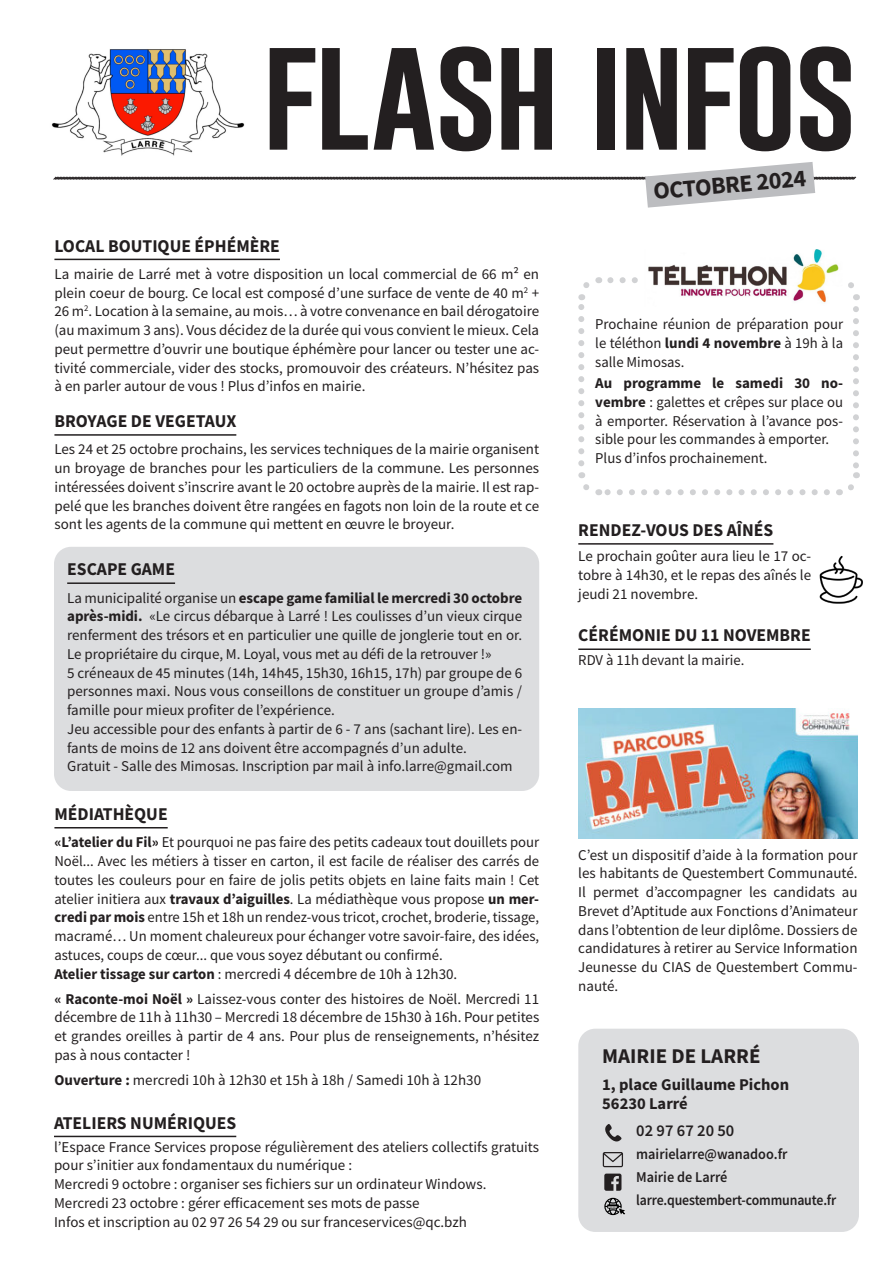
<style>
.page{position:relative;width:893px;height:1263px;background:#fff}
.page>*{position:absolute;margin:0;border:0;box-sizing:border-box;transform-origin:0 0}
.t1{font:106.05px "Gobold Lowplus";letter-spacing:-.035em;color:#231f20;scale:1.2 1}
.t2{font:700 24.15px "Source Sans Pro";color:#231f20}
.t3{font:700 21px "Source Sans Pro";color:#231f20}
.texte_courant{font:700 18px "Source Sans Pro";color:#231f20}
.texte_courant-2{font:700 16.5px/18.8px "Source Sans Pro";color:#231f20}
.texte_courant-3{font:600 16.5px "Source Sans Pro";color:#231f20}
.texte_courant-4{font:15px/18.8px "Source Sans Pro";color:#231f20;text-align:justify}
.texte_courant-5{font:600 15px "Source Sans Pro";letter-spacing:-.01em;color:#231f20;scale:.95 1}
.texte_courant-6{font:600 15px "Source Sans Pro";letter-spacing:-.01em;color:#231f20;scale:.92 1}
.t4{font:800 3.3px "Open Sans";color:#fff}
.s1{font-weight:700}
</style>
<div class="page">
<hr style="left:578px;top:543px;width:195px;height:2px;background:#231f20">
<div style="left:578px;top:1029px;width:281px;height:203px;background:#dcdddf;border-radius:17px"></div>
<svg style="left:604px;top:1173px;width:17px;height:18px"></svg>
<svg style="left:603px;top:1152px;width:20px;height:15px"></svg>
<svg style="left:605px;top:1124px;width:16px;height:17px"></svg>
<svg style="left:604px;top:1198px;width:22px;height:17px"></svg>
<img style="left:51px;top:49px;width:194px;height:107px">
<svg style="left:53px;top:162px;width:804px;height:46px"></svg>
<svg style="left:610px;top:277px;width:28px;height:6px"></svg>
<svg style="left:578px;top:277px;width:22px;height:186px"></svg>
<svg style="left:848px;top:282px;width:12px;height:18px"></svg>
<svg style="left:838px;top:309px;width:21px;height:187px"></svg>
<svg style="left:578px;top:472px;width:249px;height:24px"></svg>
<div style="left:54px;top:547px;width:485px;height:244px;background:#dcdddf;border-radius:17px"></div>
<hr style="left:54px;top:259px;width:226px;height:1px;background:#231f20">
<hr style="left:54px;top:434px;width:182px;height:2px;background:#231f20">
<hr style="left:67px;top:582px;width:108px;height:2px;background:#231f20">
<hr style="left:54px;top:827px;width:114px;height:1px;background:#231f20">
<hr style="left:54px;top:1136px;width:182px;height:1px;background:#231f20">
<hr style="left:578px;top:648px;width:233px;height:2px;background:#231f20">
<img style="left:648px;top:249px;width:191px;height:54px">
<img style="left:578px;top:709px;width:280px;height:129px">
<img style="left:819px;top:555px;width:44px;height:49px">
<p class="t1" style="left:262px;top:31px;width:498px">FLASH INFOS</p>
<p class="t2" style="left:652px;top:175px;width:155px;rotate:-5deg">OCTOBRE 2024</p>
<p class="texte_courant" style="left:54px;top:233px;width:227px">LOCAL BOUTIQUE ÉPHÉMÈRE</p>
<p class="texte_courant-4" style="left:54px;top:264px;width:486px">La mairie de Larré met à votre disposition un local commercial de 66 m² en plein coeur de bourg. Ce local est composé d’une surface de vente de 40 m<sup>2</sup> + 26 m<sup>2</sup>. Location à la semaine, au mois… à votre convenance en bail dérogatoire (au maximum 3 ans). Vous décidez de la durée qui vous convient le mieux. Cela peut permettre d’ouvrir une boutique éphémère pour lancer ou tester une ac&shy;tivité commerciale, vider des stocks, promouvoir des créateurs. N’hésitez pas à en parler autour de vous ! Plus d’infos en mairie.</p>
<p class="texte_courant" style="left:54px;top:409px;width:183px">BROYAGE DE VEGETAUX</p>
<p class="texte_courant-4" style="left:54px;top:440px;width:486px">Les 24 et 25 octobre prochains, les services techniques de la mairie organisent un broyage de branches pour les particuliers de la commune. Les personnes intéressées doivent s’inscrire avant le 20 octobre auprès de la mairie. Il est rap&shy;pelé que les branches doivent être rangées en fagots non loin de la route et ce sont les agents de la commune qui mettent en œuvre le broyeur.</p>
<p class="texte_courant" style="left:67px;top:557px;width:109px">ESCAPE GAME</p>
<p class="texte_courant-4" style="left:67px;top:588px;width:457px">La municipalité organise un <span class="s1">escape game familial le mercredi 30 octobre après-midi.</span> «Le circus débarque à Larré ! Les coulisses d’un vieux cirque renferment des trésors et en particulier une quille de jonglerie tout en or.<br>Le propriétaire du cirque, M. Loyal, vous met au défi de la retrouver !»</p>
<p class="texte_courant-4" style="left:67px;top:663px;width:456px">5 créneaux de 45 minutes (14h, 14h45, 15h30, 16h15, 17h) par groupe de 6 personnes maxi. Nous vous conseillons de constituer un groupe d’amis / famille pour mieux profiter de l’expérience.</p>
<p class="texte_courant-4" style="left:67px;top:719px;width:456px">Jeu accessible pour des enfants à partir de 6 - 7 ans (sachant lire). Les en&shy;fants de moins de 12 ans doivent être accompagnés d’un adulte.</p>
<p class="texte_courant-4" style="left:67px;top:757px;width:447px">Gratuit - Salle des Mimosas. Inscription par mail à info.larre@gmail.com</p>
<p class="texte_courant" style="left:54px;top:802px;width:115px">MÉDIATHÈQUE</p>
<p class="texte_courant-4" style="left:54px;top:833px;width:486px"><span class="s1">«L’atelier du Fil»</span> Et pourquoi ne pas faire des petits cadeaux tout douillets pour Noël... Avec les métiers à tisser en carton, il est facile de réaliser des carrés de toutes les couleurs pour en faire de jolis petits objets en laine faits main ! Cet atelier initiera aux <span class="s1">travaux d’aiguilles</span>. La médiathèque vous propose <span class="s1">un mer&shy;credi par mois</span> entre 15h et 18h un rendez-vous tricot, crochet, broderie, tissage, macramé… Un moment chaleureux pour échanger votre savoir-faire, des idées, astuces, coups de cœur... que vous soyez débutant ou confirmé.</p>
<p class="texte_courant-4" style="left:54px;top:964px;width:404px"><span class="s1">Atelier tissage sur carton</span> : mercredi 4 décembre de 10h à 12h30.</p>
<p class="texte_courant-4" style="left:54px;top:989px;width:486px"><span class="s1">« Raconte-moi Noël »</span> Laissez-vous conter des histoires de Noël. Mercredi 11 décembre de 11h à 11h30 – Mercredi 18 décembre de 15h30 à 16h. Pour petites et grandes oreilles à partir de 4 ans. Pour plus de renseignements, n’hésitez pas à nous contacter !</p>
<p class="texte_courant-4" style="left:54px;top:1070px;width:428px"><span class="s1">Ouverture :</span> mercredi 10h à 12h30 et 15h à 18h / Samedi 10h à 12h30</p>
<p class="texte_courant" style="left:54px;top:1110px;width:184px">ATELIERS NUMÉRIQUES</p>
<p class="texte_courant-4" style="left:54px;top:1137px;width:487px">l’Espace France Services propose régulièrement des ateliers collectifs gratuits pour s’initier aux fondamentaux du numérique :</p>
<p class="texte_courant-4" style="left:54px;top:1175px;width:434px">Mercredi 9 octobre : organiser ses fichiers sur un ordinateur Windows.</p>
<p class="texte_courant-4" style="left:54px;top:1193px;width:367px">Mercredi 23 octobre : gérer efficacement ses mots de passe</p>
<p class="texte_courant-4" style="left:54px;top:1212px;width:414px">Infos et inscription au 02 97 26 54 29 ou sur franceservices@qc.bzh</p>
<p class="texte_courant-4" style="left:595px;top:315px;width:249px">Prochaine réunion de préparation pour le téléthon <span class="s1">lundi 4 novembre</span> à 19h à la salle Mimosas.</p>
<p class="texte_courant-4" style="left:595px;top:374px;width:249px"><span class="s1">Au programme le samedi 30 no&shy;vembre</span> : galettes et crêpes sur place ou à emporter. Réservation à l’avance pos&shy;sible pour les commandes à emporter.</p>
<p class="texte_courant-4" style="left:595px;top:449px;width:174px">Plus d’infos prochainement.</p>
<p class="texte_courant" style="left:578px;top:518px;width:197px">RENDEZ-VOUS DES AÎNÉS</p>
<p class="texte_courant-4" style="left:578px;top:547px;width:234px">Le prochain goûter aura lieu le 17 oc&shy;tobre à 14h30, et le repas des aînés le jeudi 21 novembre.</p>
<p class="texte_courant" style="left:578px;top:623px;width:234px">CÉRÉMONIE DU 11 NOVEMBRE</p>
<p class="texte_courant-4" style="left:578px;top:650px;width:168px">RDV à 11h devant la mairie.</p>
<p class="texte_courant-4" style="left:578px;top:845px;width:281px">C’est un dispositif d’aide à la formation pour les habitants de Questembert Communauté.<br>Il permet d’accompagner les candidats au Brevet d’Aptitude aux Fonctions d’Animateur dans l’obtention de leur diplôme. Dossiers de candidatures à retirer au Service Information Jeunesse du CIAS de Questembert Commu&shy;nauté.</p>
<p class="t3" style="left:602px;top:1042px;width:160px">MAIRIE DE LARRÉ</p>
<p class="texte_courant-2" style="left:602px;top:1075px;width:188px">1, place Guillaume Pichon<br>56230 Larré</p>
<p class="texte_courant-3" style="left:636px;top:1120px;width:100px">02 97 67 20 50</p>
<p class="texte_courant-5" style="left:636px;top:1144px;width:161px">mairielarre@wanadoo.fr</p>
<p class="texte_courant-5" style="left:636px;top:1167px;width:97px">Mairie de Larré</p>
<p class="t4" style="left:608px;top:1204px;width:10px">www</p>
<p class="texte_courant-6" style="left:636px;top:1190px;width:219px">larre.questembert-communaute.fr</p>
</div>
